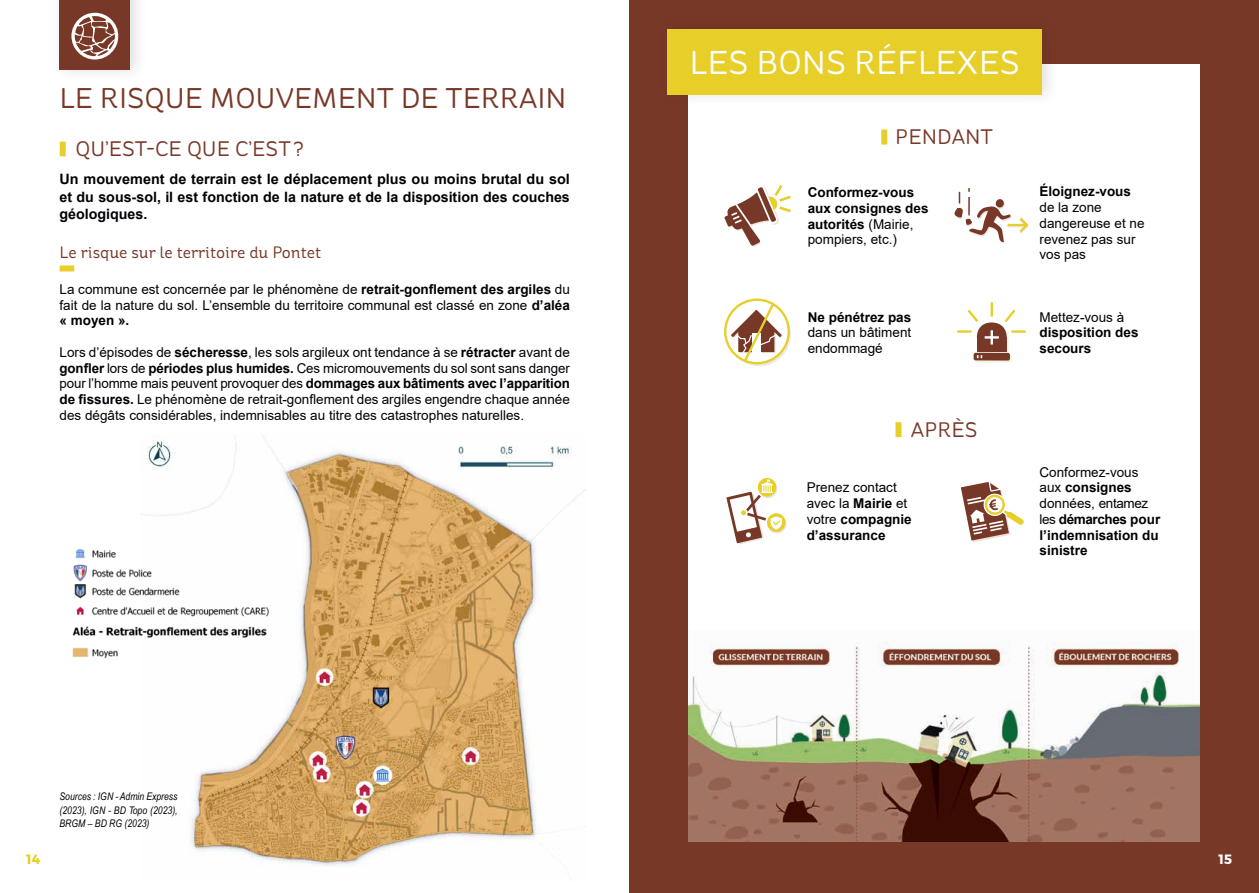
<style>
.page{position:relative;width:1259px;height:893px;background:#fff}
.page>*{position:absolute;margin:0;border:0;box-sizing:border-box;transform-origin:0 0}
.t1{font:33px "St Ryde";color:#fff}
.t2{font:28.5px "St Ryde";color:#783827}
.t3{font:21px "St Ryde";color:#783827}
.t4{font:16.5px "St Ryde";color:#783827}
.t5{font:700 14.25px/17.2px "Arial";color:#000206;text-align:justify}
.Labeur{font:13.5px/15.8px "Arial";color:#000206;text-align:justify}
.t6{font:700 13.5px/15.8px "Arial";color:#000206}
.t7{font:700 13.5px "Montserrat";color:#e7ce29}
.t8{font:700 13.5px "Montserrat";color:#fff}
.Labeur-2{font:italic 10.5px/13.5px "Arial Narrow";color:#000206;text-align:justify}
.s1{font-weight:700}
.s2{font-weight:400}
</style>
<div class="page">
<div style="left:49px;top:0;width:99px;height:83px;background:#231f20;opacity:.15"></div>
<div style="left:60px;top:0;width:70px;height:70px;background:#783827"></div>
<div style="left:629px;top:0;width:630px;height:893px;background:#783827"></div>
<div style="left:688px;top:65px;width:511px;height:777px;background:#fff"></div>
<div style="left:657px;top:14px;width:403px;height:93px;background:#231f20;opacity:.15"></div>
<div style="left:667px;top:29px;width:374px;height:65px;background:#e7ce29"></div>
<svg style="left:954px;top:188px;width:75px;height:56px"></svg>
<svg style="left:961px;top:482px;width:63px;height:60px"></svg>
<svg style="left:726px;top:478px;width:61px;height:66px"></svg>
<svg style="left:724px;top:185px;width:67px;height:62px"></svg>
<svg style="left:727px;top:303px;width:64px;height:63px"></svg>
<svg style="left:724px;top:300px;width:64px;height:64px"></svg>
<div style="left:724px;top:299px;width:66px;height:65px;border:2px solid #e7ce29;border-radius:50%"></div>
<svg style="left:731px;top:301px;width:52px;height:63px"></svg>
<img style="left:688px;top:642px;width:511px;height:200px">
<div style="left:975px;top:355px;width:37px;height:8px;background:#f0f3e0;border-radius:2px"></div>
<div style="left:973px;top:353px;width:37px;height:8px;background:#783827;border-radius:2px"></div>
<svg style="left:957px;top:302px;width:69px;height:56px"></svg>
<div style="left:977px;top:337px;width:29px;height:15px;background:#783827"></div>
<hr style="left:990px;top:330px;width:3px;height:15px;background:#fff">
<hr style="left:984px;top:336px;width:15px;height:3px;background:#fff">
<svg style="left:71px;top:13px;width:48px;height:47px"></svg>
<div style="left:60px;top:142px;width:6px;height:14px;background:#e7ce29"></div>
<div style="left:60px;top:265px;width:14px;height:6px;background:#e7ce29"></div>
<img style="left:146px;top:435px;width:441px;height:432px">
<img style="left:72px;top:542px;width:203px;height:121px">
<div style="left:881px;top:130px;width:6px;height:15px;background:#e7ce29"></div>
<div style="left:895px;top:422px;width:6px;height:15px;background:#e7ce29"></div>
<p class="t2" style="left:60px;top:81px;width:508px">LE RISQUE MOUVEMENT DE TERRAIN</p>
<p class="t3" style="left:75px;top:137px;width:230px">QU’EST-CE QUE C’EST?</p>
<p class="t5" style="left:60px;top:171px;width:512px">Un mouvement de terrain est le déplacement plus ou moins brutal du sol et du sous-sol, il est fonction de la nature et de la disposition des couches géologiques.</p>
<p class="t4" style="left:60px;top:243px;width:263px">Le risque sur le territoire du Pontet</p>
<p class="Labeur" style="left:60px;top:281px;width:512px">La commune est concernée par le phénomène de <span class="s1">retrait-gonflement des argiles</span> du fait de la nature du sol. L’ensemble du territoire communal est classé en zone <span class="s1">d’aléa « moyen ».</span></p>
<p class="Labeur" style="left:60px;top:344px;width:512px">Lors d’épisodes de <span class="s1">sécheresse</span>, les sols argileux ont tendance à se <span class="s1">rétracter</span> avant de <span class="s1">gonfler</span> lors de <span class="s1">périodes plus humides.</span> Ces micromouvements du sol sont sans danger pour l’homme mais peuvent provoquer des <span class="s1">dommages aux bâtiments avec l’apparition de fissures.</span> Le phénomène de retrait-gonflement des argiles engendre chaque année des dégâts considérables, indemnisables au titre des catastrophes naturelles.</p>
<p class="Labeur-2" style="left:60px;top:790px;width:120px">Sources : IGN - Admin Express (2023), IGN - BD Topo (2023), BRGM – BD RG (2023)</p>
<h1 class="t1" style="left:689px;top:43px;width:332px">LES BONS RÉFLEXES</h1>
<p class="t3" style="left:895px;top:125px;width:99px">PENDANT</p>
<p class="t6" style="left:807px;top:185px;width:122px">Conformez-vous aux consignes des autorités <span class="s2">(Mairie, pompiers, etc.)</span></p>
<p class="Labeur" style="left:1039px;top:184px;width:107px;text-align:left"><span class="s1">Éloignez-vous </span>de la zone dangereuse et ne revenez pas sur vos pas</p>
<p class="Labeur" style="left:807px;top:309px;width:105px"><span class="s1">Ne pénétrez pas </span>dans un bâtiment endommagé</p>
<p class="t3" style="left:911px;top:417px;width:68px">APRÈS</p>
<p class="Labeur" style="left:806px;top:480px;width:107px;text-align:left">Prenez contact avec la <span class="s1">Mairie</span> et votre <span class="s1">compagnie d’assurance</span></p>
<p class="t6" style="left:1039px;top:309px;width:101px"><span class="s2">Mettez-vous à </span>disposition des secours</p>
<p class="t6" style="left:1039px;top:464px;width:122px"><span class="s2">Conformez-vous aux</span> consignes <span class="s2">données, entamez les</span> démarches pour l’indemnisation du sinistre</p>
<p class="t7" style="left:26px;top:851px;width:16px">14</p>
<p class="t8" style="left:1218px;top:851px;width:15px">15</p>
</div>
